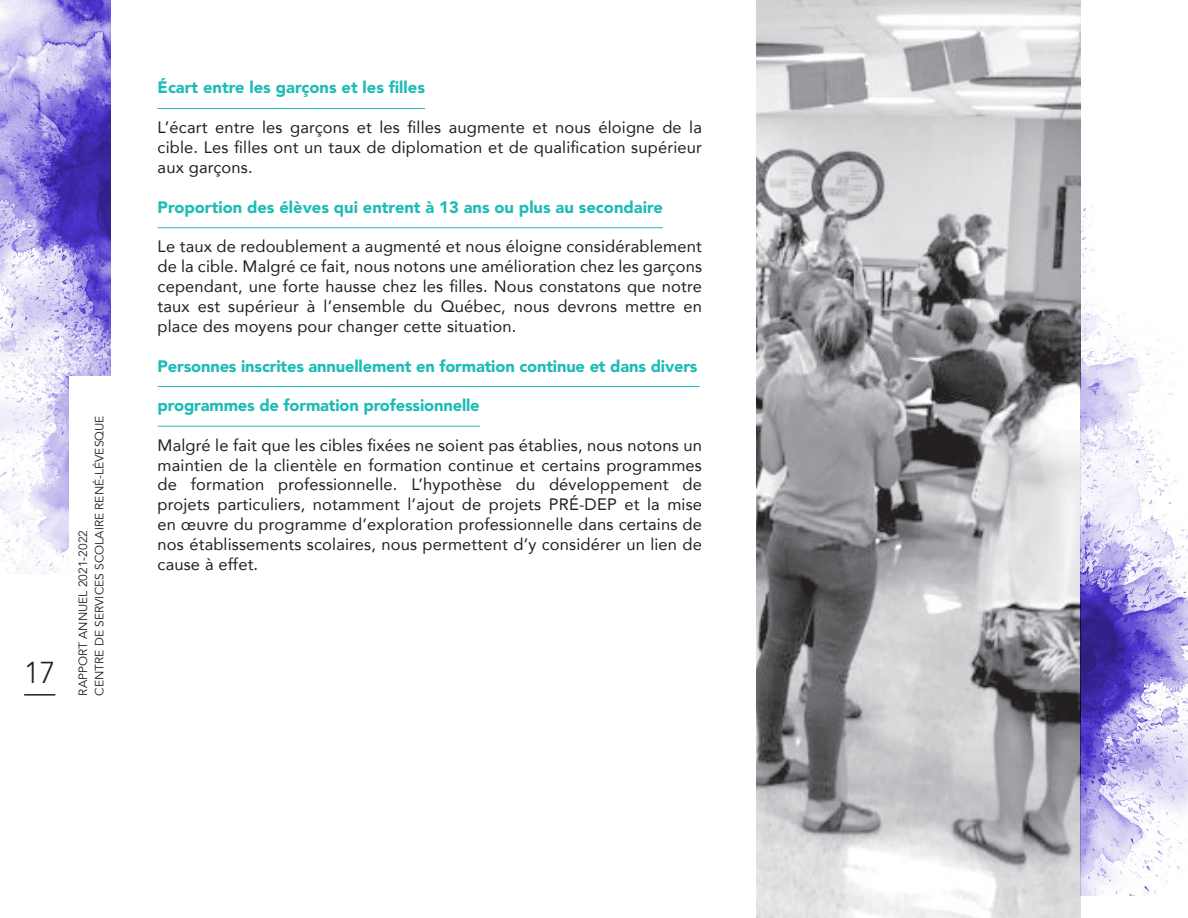
<style>
.page{position:relative;width:1188px;height:918px;background:#fff}
.page>*{position:absolute;margin:0;border:0;box-sizing:border-box;transform-origin:0 0}
.TEXTES{font:300 30px "Avenir LT Std";color:#231f20}
.t1{font:16.5px/19.8px "Avenir";letter-spacing:.01em;color:#231f20;text-align:justify}
.t2{font:900 16.5px "Avenir LT Std";letter-spacing:-.01em;color:#1dbcb6}
.t3{font:12px/16.5px "Avenir";color:#231f20}
</style>
<div class="page">
<img style="left:0;top:0;width:111px;height:575px">
<img style="left:1081px;top:205px;width:107px;height:690px">
<div style="left:69px;top:376px;width:43px;height:320px;background:#fff"></div>
<hr style="left:24px;top:694px;width:31px;height:2px;background:#231f20">
<hr style="left:158px;top:108px;width:267px;height:1px;background:#1dbcb6">
<hr style="left:158px;top:227px;width:505px;height:1px;background:#1dbcb6">
<hr style="left:158px;top:386px;width:542px;height:1px;background:#1dbcb6">
<hr style="left:158px;top:426px;width:322px;height:1px;background:#1dbcb6">
<img style="left:756px;top:0;width:325px;height:918px">
<p class="TEXTES" style="left:24px;top:655px;width:33px">17</p>
<p class="t3" style="left:75px;top:696px;width:282px;rotate:-90deg">RAPPORT ANNUEL 2021-2022<br>CENTRE DE SERVICES SCOLAIRE RENÉ-LÉVESQUE</p>
<p class="t2" style="left:158px;top:78px;width:269px">Écart entre les garçons et les filles</p>
<p class="t1" style="left:158px;top:117px;width:546px">L’écart entre les garçons et les filles augmente et nous éloigne de la cible. Les filles ont un taux de diplomation et de qualification supérieur aux garçons.</p>
<p class="t2" style="left:158px;top:197px;width:507px">Proportion des élèves qui entrent à 13 ans ou plus au secondaire</p>
<p class="t1" style="left:158px;top:236px;width:546px">Le taux de redoublement a augmenté et nous éloigne considérablement de la cible. Malgré ce fait, nous notons une amélioration chez les garçons cependant, une forte hausse chez les filles. Nous constatons que notre taux est supérieur à l’ensemble du Québec, nous devrons mettre en place des moyens pour changer cette situation.</p>
<p class="t2" style="left:158px;top:356px;width:541px">Personnes inscrites annuellement en formation continue et dans divers</p>
<p class="t2" style="left:158px;top:395px;width:324px">programmes de formation professionnelle</p>
<p class="t1" style="left:158px;top:435px;width:546px">Malgré le fait que les cibles fixées ne soient pas établies, nous notons un maintien de la clientèle en formation continue et certains programmes de formation professionnelle. L’hypothèse du développement de projets particuliers, notamment l’ajout de projets PRÉ-DEP et la mise en œuvre du programme d’exploration professionnelle dans certains de nos établissements scolaires, nous permettent d’y considérer un lien de cause à effet.</p>
</div>
